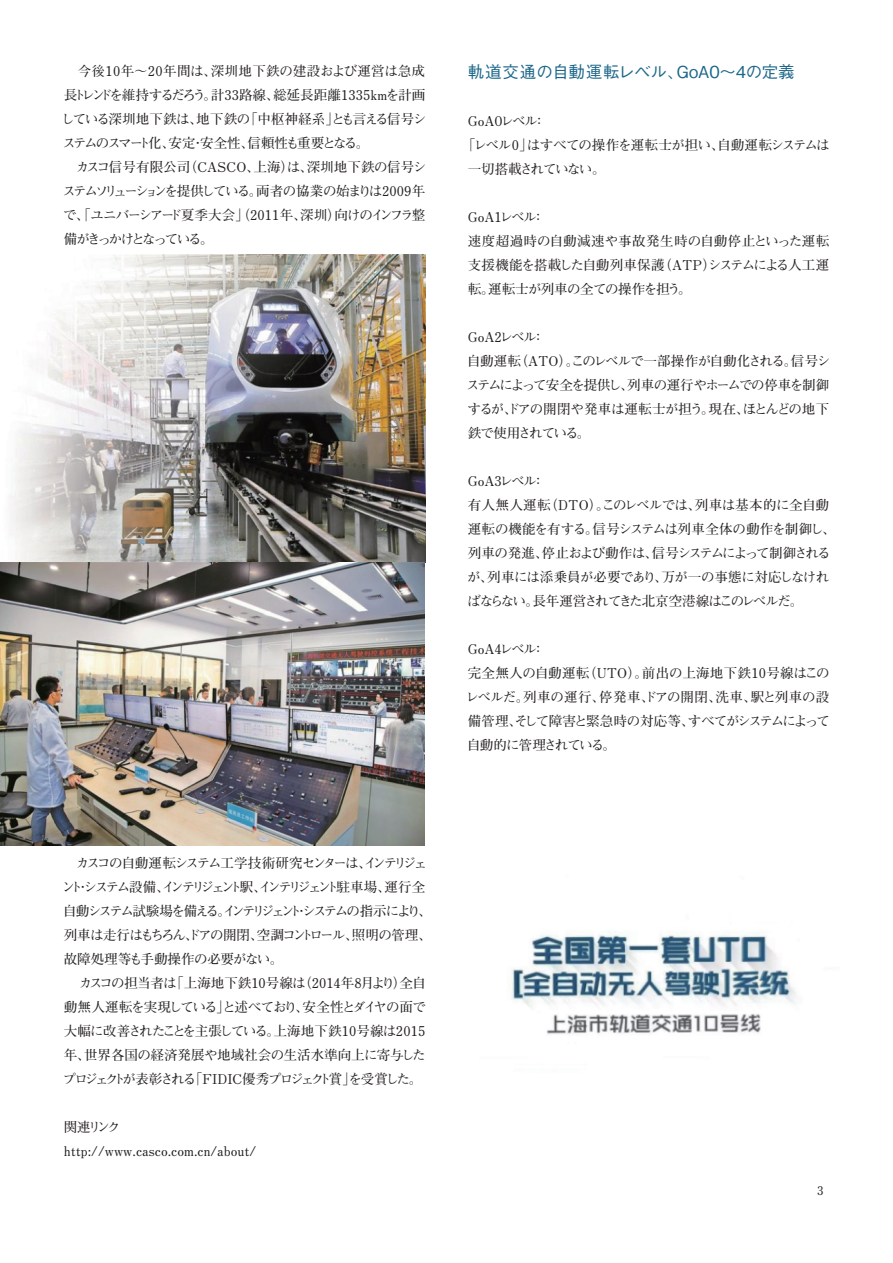
<style>
.page{position:relative;width:893px;height:1263px;background:#fff}
.page>*{position:absolute;margin:0;border:0;box-sizing:border-box;transform-origin:0 0}
.t1{font:500 16.5px "Gothic BBB Pr 6 N";color:#1c6689}
.t2{font:700 13.5px/24px "Futo Min A101 Pr 6 N";letter-spacing:-.045em;color:#231f20}
.t3{font:700 13.5px/24px "Futo Min A101 Pr 6 N";letter-spacing:-.025em;color:#231f20}
.t4{font:700 13.5px/24px "Futo Min A101 Pr 6 N";letter-spacing:-.15em;color:#231f20}
.t5{font:700 13.5px/24px "Futo Min A101 Pr 6 N";color:#231f20}
.t6{font:700 13.5px/24px "Futo Min A101 Pr 6 N";letter-spacing:-.015em;color:#231f20}
.t7{font:700 13.5px "Futo Min A101 Pr 6 N";letter-spacing:-.105em;color:#231f20}
.t8{font:700 13.5px "Futo Min A101 Pr 6 N";letter-spacing:-.12em;color:#231f20}
.t9{font:700 12px "Futo Min A101 Pr 6 N";color:#231f20}
</style>
<div class="page">
<img style="left:0;top:254px;width:425px;height:592px">
<img style="left:511px;top:931px;width:286px;height:104px">
<p class="t3" style="left:61px;top:58px;width:367px">　今後10年～20年間は、深圳地下鉄の建設および運営は急成長トレンドを維持するだろう。計33路線、総延長距離1335kmを計画している深圳地下鉄は、地下鉄の「中枢神経系」とも言える信号システムのスマート化、安定・安全性、信頼性も重要となる。<br>　カスコ信号有限公司（CASCO、上海）は、深圳地下鉄の信号システムソリューションを提供している。両者の協業の始まりは2009年で、「ユニバーシアード夏季大会」（2011年、深圳）向けのインフラ整備がきっかけとなっている。</p>
<p class="t4" style="left:62px;top:850px;width:372px">　カスコの自動運転システム工学技術研究センターは、インテリジェント・システム設備、インテリジェント駅、インテリジェント駐車場、運行全自動システム試験場を備える。インテリジェント・システムの指示により、列車は走行はもちろん、ドアの開閉、空調コントロール、照明の管理、故障処理等も手動操作の必要がない。</p>
<p class="t2" style="left:63px;top:970px;width:365px;text-align:justify;text-indent:16px">カスコの担当者は「上海地下鉄10号線は（2014年8月より）全自動無人運転を実現している」と述べており、安全性とダイヤの面で大幅に改善されたことを主張している。上海地下鉄10号線は2015年、世界各国の経済発展や地域社会の生活水準向上に寄与したプロジェクトが表彰される「FIDIC優秀プロジェクト賞」を受賞した。</p>
<p class="t5" style="left:64px;top:1114px;width:194px">関連リンクhttp://www.casco.com.cn/about/</p>
<p class="t1" style="left:468px;top:59px;width:329px">軌道交通の自動運転レベル、GoA0～4の定義</p>
<p class="t8" style="left:468px;top:111px;width:80px">GoA０レベル：</p>
<p class="t2" style="left:462px;top:133px;width:369px">「レベル0」はすべての操作を運転士が担い、自動運転システムは</p>
<p class="t7" style="left:468px;top:159px;width:139px">一切搭載されていない。</p>
<p class="t5" style="left:468px;top:205px;width:363px">GoA1レベル：<br>速度超過時の自動減速や事故発生時の自動停止といった運転支援機能を搭載した自動列車保護（ATP）システムによる人工運転。運転士が列車の全ての操作を担う。</p>
<p class="t2" style="left:466px;top:325px;width:366px">GoA2レベル：<br>自動運転（ATO）。このレベルで一部操作が自動化される。信号システムによって安全を提供し、列車の運行やホームでの停車を制御するが、ドアの開閉や発車は運転士が担う。現在、ほとんどの地下鉄で使用されている。</p>
<p class="t2" style="left:467px;top:469px;width:370px">GoA3レベル：<br>有人無人運転（DTO）。このレベルでは、列車は基本的に全自動運転の機能を有する。信号システムは列車全体の動作を制御し、列車の発進、停止および動作は、信号システムによって制御されるが、列車には添乗員が必要であり、万が一の事態に対応しなければならない。長年運営されてきた北京空港線はこのレベルだ。</p>
<p class="t6" style="left:466px;top:637px;width:366px">GoA4レベル：<br>完全無人の自動運転（UTO）。前出の上海地下鉄10号線はこのレベルだ。列車の運行、停発車、ドアの開閉、洗車、駅と列車の設備管理、そして障害と緊急時の対応等、すべてがシステムによって自動的に管理されている。</p>
<p class="t9" style="left:817px;top:1181px;width:8px">3</p>
</div>
